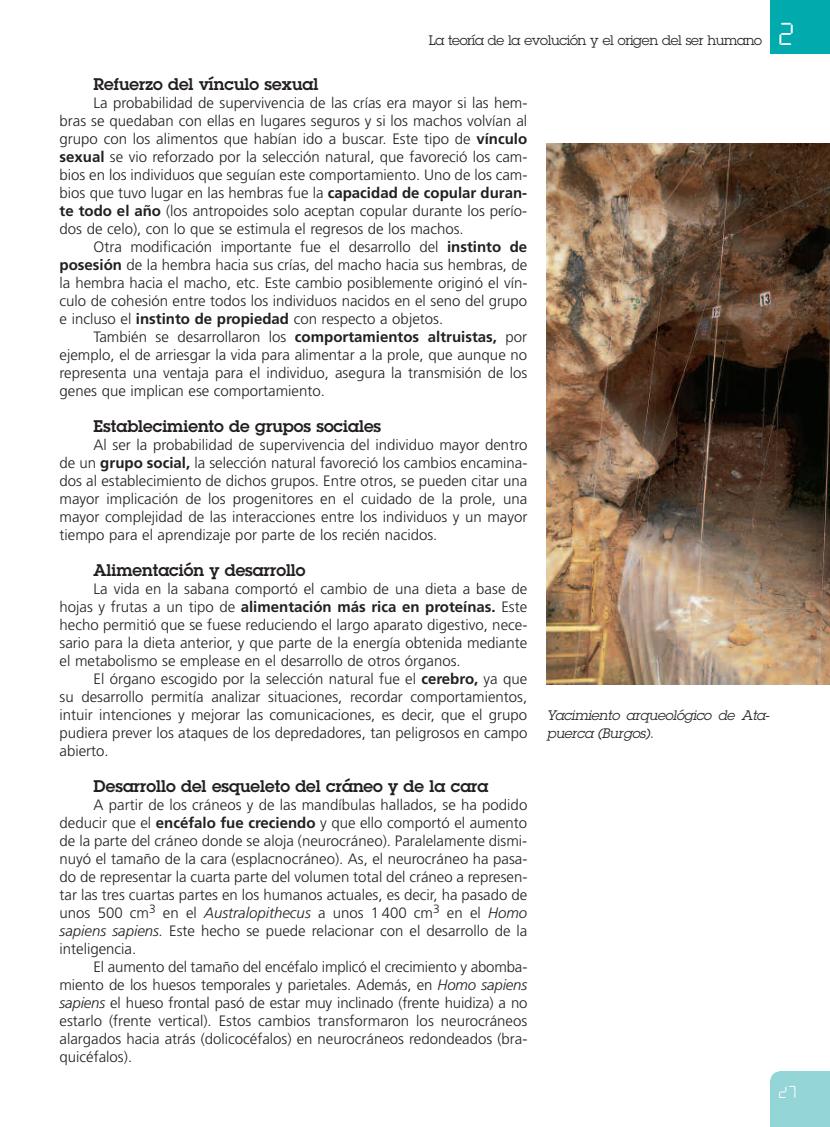
<style>
.page{position:relative;width:830px;height:1127px;background:#fff}
.page>*{position:absolute;margin:0;border:0;box-sizing:border-box;transform-origin:0 0}
.t1{font:33px "LED";color:#fff}
.t2{font:18px "LED";color:#fff}
.t3{font:600 16.5px "Lubalin Graph";color:#231f20}
.t4{font:300 15px/18px "Frutiger";color:#231f20;text-align:justify}
.t5{font:italic 13.5px/18px "Lubalin Graph";letter-spacing:-.01em;color:#231f20}
.t6{font:13.5px "Lubalin Graph";letter-spacing:-.025em;color:#231f20}
.s1{font-weight:700}
.s2{font-style:italic}
</style>
<div class="page">
<div style="left:770px;top:0;width:59px;height:54px;background:#00aaad"></div>
<div style="left:770px;top:1080px;width:59px;height:47px;background:#94d5d8"></div>
<div style="left:778px;top:1071px;width:51px;height:18px;background:#94d5d8"></div>
<div style="left:770px;top:1071px;width:17px;height:18px;background:#94d5d8;border-radius:50%"></div>
<img style="left:546px;top:144px;width:283px;height:540px">
<p class="t6" style="left:428px;top:32px;width:335px">La teoría de la evolución y el origen del ser humano</p>
<h1 class="t1" style="left:778px;top:14px;width:16px">2</h1>
<p class="t3" style="left:94px;top:75px;width:226px">Refuerzo del vínculo sexual</p>
<p class="t4" style="left:60px;top:95px;width:469px;text-indent:34px">La probabilidad de supervivencia de las crías era mayor si las hem&shy;bras se quedaban con ellas en lugares seguros y si los machos volvían al grupo con los alimentos que habían ido a buscar. Este tipo de <span class="s1">vínculo sexual</span> se vio reforzado por la selección natural, que favoreció los cam&shy;bios en los individuos que seguían este comportamiento. Uno de los cam&shy;bios que tuvo lugar en las hembras fue la <span class="s1">capacidad de copular duran&shy;te todo el año</span> (los antropoides solo aceptan copular durante los perío&shy;dos de celo), con lo que se estimula el regresos de los machos.</p>
<p class="t4" style="left:60px;top:239px;width:469px;text-indent:34px">Otra modificación importante fue el desarrollo del <span class="s1">instinto de posesión</span> de la hembra hacia sus crías, del macho hacia sus hembras, de la hembra hacia el macho, etc. Este cambio posiblemente originó el vín&shy;culo de cohesión entre todos los individuos nacidos en el seno del grupo e incluso el <span class="s1">instinto de propiedad</span> con respecto a objetos.</p>
<p class="t4" style="left:60px;top:329px;width:469px;text-indent:34px">También se desarrollaron los <span class="s1">comportamientos altruistas,</span> por ejemplo, el de arriesgar la vida para alimentar a la prole, que aunque no representa una ventaja para el individuo, asegura la transmisión de los genes que implican ese comportamiento.</p>
<p class="t3" style="left:94px;top:417px;width:289px">Establecimiento de grupos sociales</p>
<p class="t4" style="left:60px;top:437px;width:469px;text-indent:34px">Al ser la probabilidad de supervivencia del individuo mayor dentro de un <span class="s1">grupo social,</span> la selección natural favoreció los cambios encamina&shy;dos al establecimiento de dichos grupos. Entre otros, se pueden citar una mayor implicación de los progenitores en el cuidado de la prole, una mayor complejidad de las interacciones entre los individuos y un mayor tiempo para el aprendizaje por parte de los recién nacidos.</p>
<p class="t3" style="left:94px;top:561px;width:213px">Alimentación y desarrollo</p>
<p class="t4" style="left:60px;top:581px;width:469px;text-indent:34px">La vida en la sabana comportó el cambio de una dieta a base de hojas y frutas a un tipo de <span class="s1">alimentación más rica en proteínas.</span> Este hecho permitió que se fuese reduciendo el largo aparato digestivo, nece&shy;sario para la dieta anterior, y que parte de la energía obtenida mediante el metabolismo se emplease en el desarrollo de otros órganos.</p>
<p class="t4" style="left:60px;top:671px;width:469px;text-indent:34px">El órgano escogido por la selección natural fue el <span class="s1">cerebro,</span> ya que su desarrollo permitía analizar situaciones, recordar comportamientos, intuir intenciones y mejorar las comunicaciones, es decir, que el grupo pudiera prever los ataques de los depredadores, tan peligrosos en campo abierto.</p>
<p class="t3" style="left:94px;top:777px;width:396px">Desarrollo del esqueleto del cráneo y de la cara</p>
<p class="t4" style="left:60px;top:797px;width:469px;text-indent:34px">A partir de los cráneos y de las mandíbulas hallados, se ha podido deducir que el <span class="s1">encéfalo fue creciendo</span> y que ello comportó el aumento de la parte del cráneo donde se aloja (neurocráneo). Paralelamente dismi&shy;nuyó el tamaño de la cara (esplacnocráneo). As, el neurocráneo ha pasa&shy;do de representar la cuarta parte del volumen total del cráneo a represen&shy;tar las tres cuartas partes en los humanos actuales, es decir, ha pasado de unos 500 cm<sup>3</sup> en el <span class="s2">Australopithecus</span> a unos 1 400 cm<sup>3</sup> en el <span class="s2">Homo sapiens sapiens.</span> Este hecho se puede relacionar con el desarrollo de la inteligencia.</p>
<p class="t4" style="left:60px;top:959px;width:469px;text-indent:34px">El aumento del tamaño del encéfalo implicó el crecimiento y abomba&shy;miento de los huesos temporales y parietales. Además, en <span class="s2">Homo sapiens sapiens</span> el hueso frontal pasó de estar muy inclinado (frente huidiza) a no estarlo (frente vertical). Estos cambios transformaron los neurocráneos alargados hacia atrás (dolicocéfalos) en neurocráneos redondeados (bra&shy;quicéfalos).</p>
<p class="t5" style="left:546px;top:706px;width:224px">Yacimiento arqueológico de Ata&shy;puerca (Burgos).</p>
<p class="t2" style="left:778px;top:1081px;width:18px">27</p>
</div>
